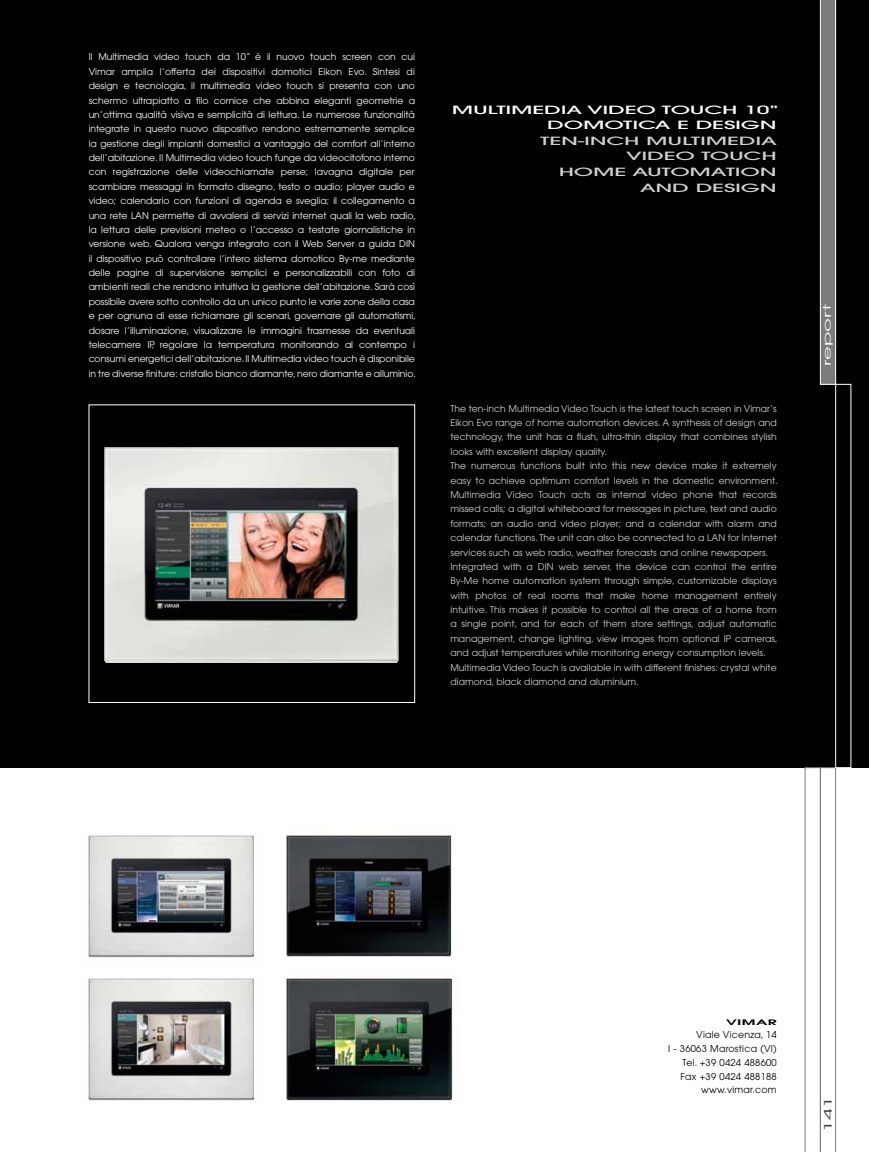
<style>
.page{position:relative;width:869px;height:1152px;background:#fff}
.page>*{position:absolute;margin:0;border:0;box-sizing:border-box;transform-origin:0 0}
.t1{font:500 11.25px/15.6px "Avant Garde";letter-spacing:-.01em;color:#d0d1d2;text-align:right;scale:2.04 1}
.t2{font:500 11.25px/15.6px "Avant Garde";letter-spacing:-.01em;color:#fff;text-align:right;scale:2.04 1}
.t3{font:10.38px "Avant Garde";color:#fff;scale:2.04 1}
.t4{font:10.38px "Avant Garde";color:#3e3d40;scale:2.04 1}
.t5{font:9.38px/13.8px "Avant Garde";letter-spacing:.025em;color:#000;text-align:right}
.t6{font:9.25px/14.4px "Avant Garde";letter-spacing:-.005em;color:#fff}
.t7{font:9.25px/14.4px "Avant Garde";letter-spacing:.005em;color:#d0d1d2}
.t8{font:600 7.5px "Avant Garde";letter-spacing:.025em;color:#000;scale:2.04 1}
</style>
<div class="page">
<div style="left:0;top:0;width:868px;height:768px;background:#000"></div>
<svg style="left:819px;top:0;width:16px;height:385px;background:#7c7c7c"></svg>
<svg style="left:804px;top:767px;width:31px;height:385px"></svg>
<div style="left:834px;top:384px;width:16px;height:384px;border:1px solid #fff"></div>
<img style="left:104px;top:447px;width:294px;height:216px">
<div style="left:89px;top:404px;width:326px;height:299px;border:1px solid #fff"></div>
<img style="left:286px;top:835px;width:166px;height:123px">
<img style="left:285px;top:978px;width:168px;height:123px">
<img style="left:87px;top:978px;width:167px;height:123px">
<img style="left:87px;top:835px;width:167px;height:123px">
<p class="t6" style="left:89px;top:50px;width:329px">Il Multimedia video touch da 10” è il nuovo touch screen con cui Vimar amplia l’offerta dei dispositivi domotici Eikon Evo. Sintesi di design e tecnologia, il multimedia video touch si presenta con uno schermo ultrapiatto a filo cornice che abbina eleganti geometrie a un’ottima qualità visiva e semplicità di lettura. Le numerose funzionalità integrate in questo nuovo dispositivo rendono estremamente semplice la gestione degli impianti domestici a vantaggio del comfort all’interno dell’abitazione. Il Multimedia video touch funge da videocitofono interno con registrazione delle videochiamate perse; lavagna digitale per scambiare messaggi in formato disegno, testo o audio; player audio e video; calendario con funzioni di agenda e sveglia; il collegamento a una rete LAN permette di avvalersi di servizi internet quali la web radio, la lettura delle previsioni meteo o l’accesso a testate giornalistiche in versione web. Qualora venga integrato con il Web Server a guida DIN il dispositivo può controllare l’intero sistema domotico By-me mediante delle pagine di supervisione semplici e personalizzabili con foto di ambienti reali che rendono intuitiva la gestione dell’abitazione. Sarà così possibile avere sotto controllo da un unico punto le varie zone della casa e per ognuna di esse richiamare gli scenari, governare gli automatismi, dosare l’illuminazione, visualizzare le immagini trasmesse da eventuali telecamere IP, regolare la temperatura monitorando al contempo i consumi energetici dell’abitazione. Il Multimedia video touch è disponibile in tre diverse finiture: cristallo bianco diamante, nero diamante e alluminio.</p>
<p class="t2" style="left:451px;top:102px;width:162px">MULTIMEDIA VIDEO TOUCH 10”<br>DOMOTICA E DESIGN</p>
<p class="t1" style="left:540px;top:133px;width:117px">TEN-INCH MULTIMEDIA<br>VIDEO TOUCH<br>HOME AUTOMATION<br>AND DESIGN</p>
<p class="t7" style="left:450px;top:401px;width:329px">The ten-inch Multimedia Video Touch is the latest touch screen in Vimar’s Eikon Evo range of home automation devices. A synthesis of design and technology, the unit has a flush, ultra-thin display that combines stylish looks with excellent display quality.<br>The numerous functions built into this new device make it extremely easy to achieve optimum comfort levels in the domestic environment.<br>Multimedia Video Touch acts as internal video phone that records missed calls; a digital whiteboard for messages in picture, text and audio formats; an audio and video player; and a calendar with alarm and calendar functions. The unit can also be connected to a LAN for Internet services such as web radio, weather forecasts and online newspapers.<br>Integrated with a DIN web server, the device can control the entire By-Me home automation system through simple, customizable displays with photos of real rooms that make home management entirely intuitive. This makes it possible to control all the areas of a home from a single point, and for each of them store settings, adjust automatic management, change lighting, view images from optional IP cameras, and adjust temperatures while monitoring energy consumption levels.<br>Multimedia Video Touch is available in with different finishes: crystal white diamond, black diamond and aluminium.</p>
<p class="t3" style="left:820px;top:366px;width:32px;rotate:-90deg">report</p>
<p class="t8" style="left:725px;top:1017px;width:26px">VIMAR</p>
<p class="t5" style="left:667px;top:1028px;width:110px">Viale Vicenza, 14<br>I - 36063 Marostica (VI)<br>Tel. +39 0424 488600<br>Fax +39 0424 488188 www.vimar.com</p>
<p class="t4" style="left:821px;top:1131px;width:19px;rotate:-90deg">141</p>
</div>
